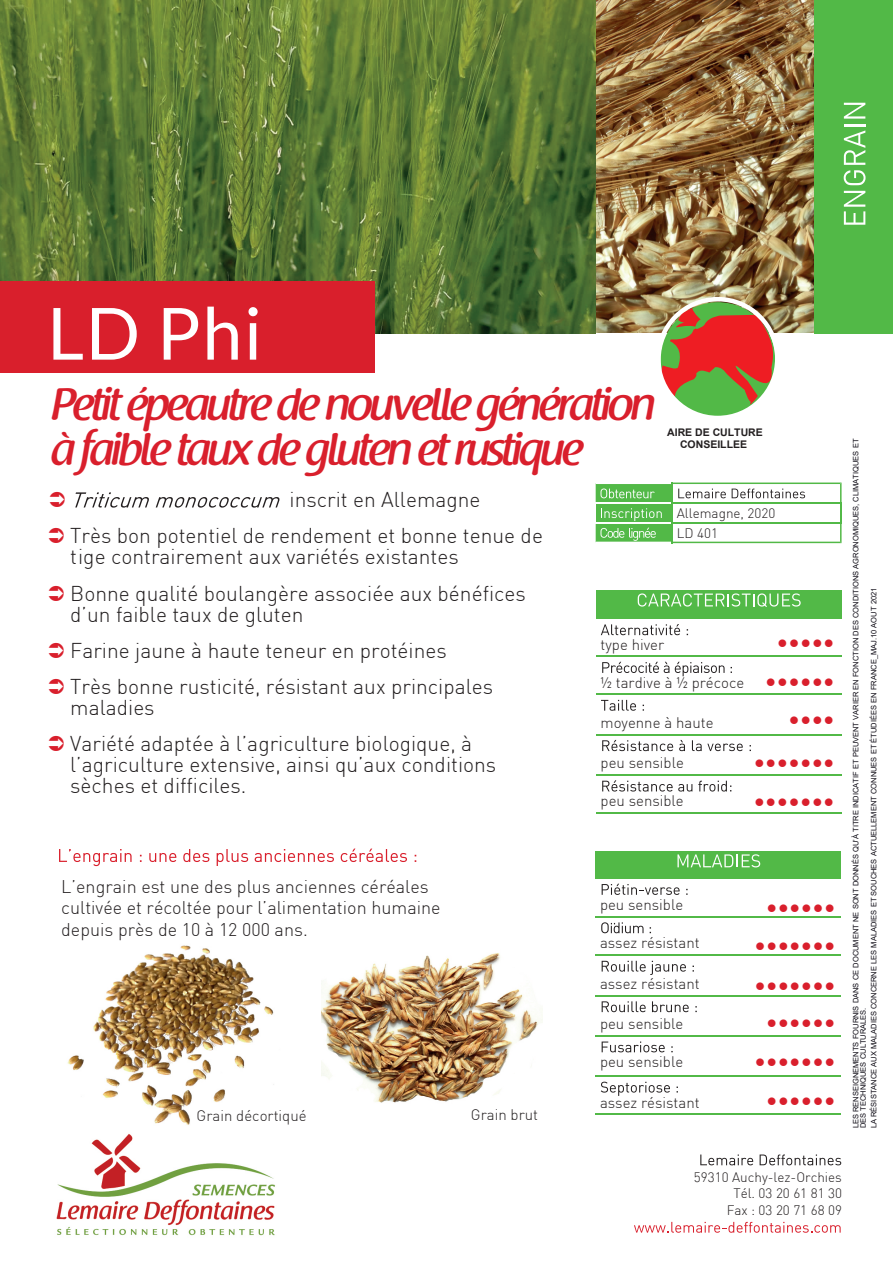
<style>
.page{position:relative;width:893px;height:1263px;background:#fff}
.page>*{position:absolute;margin:0;border:0;box-sizing:border-box;transform-origin:0 0}
.t1{font:72px "Lato";color:#fff}
.t2{font:500 45px/45px "Raspoutine";letter-spacing:-.065em;color:#d91f2c}
.t3{font:300 21px/36px "DIN";color:#231f20}
.t4{font:300 18px/21.9px "DIN";color:#231f20}
.t5{font:300 15px "DIN";color:#231f20}
.t6{font:300 13.5px/16.4px "DIN";color:#231f20;text-align:right}
.t7{font:10.5px "Wingdings 2";color:#d91f2c}
.t8{font:700 10.5px/12px "Arial";color:#231f20;text-align:center}
.t9{font:7.5px/7.5px "Arial";color:#0d0a14}
</style>
<div class="page">
<img style="left:595px;top:0;width:219px;height:333px">
<img style="left:67px;top:945px;width:207px;height:180px">
<div style="left:814px;top:0;width:79px;height:333px;background:#52b947"></div>
<svg style="left:844px;top:191px;width:21px;height:34px"></svg>
<svg style="left:844px;top:130px;width:21px;height:55px"></svg>
<hr style="left:844px;top:125px;width:21px;height:2px;background:#fff">
<svg style="left:844px;top:103px;width:21px;height:16px"></svg>
<img style="left:56px;top:1134px;width:219px;height:102px">
<svg style="left:700px;top:1154px;width:53px;height:11px"></svg>
<svg style="left:760px;top:1154px;width:81px;height:11px"></svg>
<svg style="left:634px;top:1222px;width:207px;height:11px"></svg>
<svg style="left:156px;top:497px;width:124px;height:11px"></svg>
<svg style="left:59px;top:849px;width:73px;height:17px"></svg>
<svg style="left:149px;top:853px;width:27px;height:9px"></svg>
<svg style="left:183px;top:849px;width:26px;height:13px"></svg>
<svg style="left:217px;top:849px;width:31px;height:17px"></svg>
<svg style="left:255px;top:849px;width:79px;height:13px"></svg>
<svg style="left:341px;top:848px;width:66px;height:14px"></svg>
<div style="left:596px;top:590px;width:246px;height:29px;background:#52b947"></div>
<svg style="left:638px;top:593px;width:163px;height:14px"></svg>
<svg style="left:601px;top:624px;width:79px;height:11px"></svg>
<svg style="left:602px;top:662px;width:67px;height:11px"></svg>
<svg style="left:675px;top:662px;width:49px;height:14px"></svg>
<svg style="left:601px;top:700px;width:35px;height:11px"></svg>
<svg style="left:602px;top:740px;width:71px;height:11px"></svg>
<svg style="left:679px;top:740px;width:6px;height:11px"></svg>
<svg style="left:692px;top:740px;width:51px;height:11px"></svg>
<svg style="left:602px;top:780px;width:90px;height:11px"></svg>
<svg style="left:698px;top:781px;width:33px;height:10px"></svg>
<hr style="left:596px;top:656px;width:246px;height:1px;background:#52b947">
<hr style="left:596px;top:693px;width:246px;height:2px;background:#52b947">
<hr style="left:596px;top:734px;width:246px;height:1px;background:#52b947">
<hr style="left:596px;top:774px;width:246px;height:2px;background:#52b947">
<hr style="left:596px;top:812px;width:246px;height:1px;background:#52b947">
<div style="left:595px;top:851px;width:246px;height:27px;background:#52b947"></div>
<svg style="left:677px;top:854px;width:83px;height:13px"></svg>
<svg style="left:602px;top:884px;width:78px;height:11px"></svg>
<svg style="left:601px;top:922px;width:42px;height:11px"></svg>
<svg style="left:602px;top:961px;width:84px;height:14px"></svg>
<svg style="left:602px;top:1001px;width:44px;height:11px"></svg>
<svg style="left:652px;top:1001px;width:37px;height:11px"></svg>
<svg style="left:602px;top:1041px;width:63px;height:11px"></svg>
<svg style="left:601px;top:1082px;width:69px;height:14px"></svg>
<hr style="left:595px;top:916px;width:246px;height:1px;background:#52b947">
<hr style="left:595px;top:954px;width:246px;height:2px;background:#52b947">
<hr style="left:595px;top:995px;width:246px;height:1px;background:#52b947">
<hr style="left:595px;top:1035px;width:246px;height:1px;background:#52b947">
<hr style="left:595px;top:1075px;width:246px;height:2px;background:#52b947">
<hr style="left:595px;top:1113px;width:246px;height:2px;background:#52b947">
<svg style="left:595px;top:482px;width:246px;height:61px"></svg>
<svg style="left:659px;top:291px;width:117px;height:119px;background:#b4764f"></svg>
<div style="left:656px;top:297px;width:123px;height:123px;border:4px solid #fff;border-radius:50%"></div>
<img style="left:0;top:0;width:595px;height:333px">
<div style="left:0;top:282px;width:374px;height:91px;background:#d91f2c"></div>
<img style="left:322px;top:953px;width:220px;height:150px">
<svg style="left:75px;top:492px;width:74px;height:16px"></svg>
<h1 class="t1" style="left:47px;top:302px;width:217px">LD Phi</h1>
<h2 class="t2" style="left:51px;top:387px;width:606px">Petit épeautre de nouvelle génération à faible taux de gluten et rustique</h2>
<p class="t8" style="left:667px;top:427px;width:97px">AIRE DE CULTURE<br>CONSEILLEE</p>
<p class="t3" style="left:70px;top:481px;width:474px;text-indent:219px">inscrit en Allemagne<br>Très bon potentiel de rendement et bonne tenue de</p>
<p class="t3" style="left:70px;top:538px;width:457px">t ige contrairement aux variétés existantes<br>Bonne qualité boulangère associée aux bénéfices</p>
<p class="t3" style="left:70px;top:595px;width:424px">d’un faible taux de gluten<br>Farine jaune à haute teneur en protéines<br>Très bonne rusticité, résistant aux principales</p>
<p class="t3" style="left:70px;top:688px;width:403px">maladies<br>Variété adaptée à l’agriculture biologique, à</p>
<p class="t3" style="left:70px;top:753px;width:428px;line-height:21px">l’agriculture extensive, ainsi qu’aux conditions sèches et difficiles.</p>
<p class="t4" style="left:61px;top:874px;width:381px">L’engrain est une des plus anciennes céréales cultivée et récoltée pour l’alimentation humaine depuis près de 10 à 12 000 ans.</p>
<p class="t5" style="left:197px;top:1106px;width:111px">Grain décortiqué</p>
<p class="t5" style="left:471px;top:1105px;width:69px">Grain brut</p>
<p class="t6" style="left:677px;top:503px;width:100px;line-height:19.6px;text-align:left">Allemagne, 2020<br>LD 401</p>
<p class="t5" style="left:601px;top:635px;width:65px">type hiver</p>
<p class="t5" style="left:601px;top:673px;width:145px">½ tardive à ½ précoce</p>
<p class="t5" style="left:601px;top:713px;width:115px">moyenne à haute</p>
<p class="t5" style="left:601px;top:754px;width:85px">peu sensible</p>
<p class="t5" style="left:601px;top:792px;width:85px">peu sensible</p>
<p class="t7" style="left:778px;top:639px;width:57px">⬤⬤⬤⬤⬤</p>
<p class="t7" style="left:766px;top:678px;width:69px">⬤⬤⬤⬤⬤⬤</p>
<p class="t7" style="left:789px;top:716px;width:46px">⬤⬤⬤⬤</p>
<p class="t7" style="left:755px;top:759px;width:80px">⬤⬤⬤⬤⬤⬤⬤</p>
<p class="t7" style="left:755px;top:798px;width:80px">⬤⬤⬤⬤⬤⬤⬤</p>
<p class="t5" style="left:600px;top:895px;width:85px">peu sensible</p>
<p class="t5" style="left:600px;top:933px;width:101px">assez résistant</p>
<p class="t5" style="left:600px;top:974px;width:101px">assez résistant</p>
<p class="t5" style="left:600px;top:1015px;width:85px">peu sensible</p>
<p class="t5" style="left:600px;top:1053px;width:85px">peu sensible</p>
<p class="t5" style="left:600px;top:1093px;width:101px">assez résistant</p>
<p class="t7" style="left:767px;top:904px;width:69px">⬤⬤⬤⬤⬤⬤</p>
<p class="t7" style="left:755px;top:942px;width:80px">⬤⬤⬤⬤⬤⬤⬤</p>
<p class="t7" style="left:755px;top:981px;width:80px">⬤⬤⬤⬤⬤⬤⬤</p>
<p class="t7" style="left:767px;top:1019px;width:69px">⬤⬤⬤⬤⬤⬤</p>
<p class="t7" style="left:755px;top:1058px;width:80px">⬤⬤⬤⬤⬤⬤⬤</p>
<p class="t7" style="left:767px;top:1097px;width:69px">⬤⬤⬤⬤⬤⬤</p>
<p class="t9" style="left:853px;top:1128px;width:691px;rotate:-90deg">LES RENSEIGNEMENTS FOURNIS DANS CE DOCUMENT NE SONT DONNÉS QU’À TITRE INDICATIF ET PEUVENT VARIER EN FONCTION DES CONDITIONS AGRONOMIQUES, CLIMATIQUES ET<br>DES TECHNIQUES CULTURALES.</p>
<p class="t9" style="left:871px;top:1128px;width:542px;rotate:-90deg">LA RÉSISTANCE AUX MALADIES CONCERNE LES MALADIES ET SOUCHES ACTUELLEMENT CONNUES ET ÉTUDIÉES EN FRANCE_MAJ.10 AOUT 2021</p>
<p class="t6" style="left:694px;top:1168px;width:150px">59310 Auchy-lez-Orchies<br>Tél. 03 20 61 81 30<br>Fax : 03 20 71 68 09</p>
</div>
